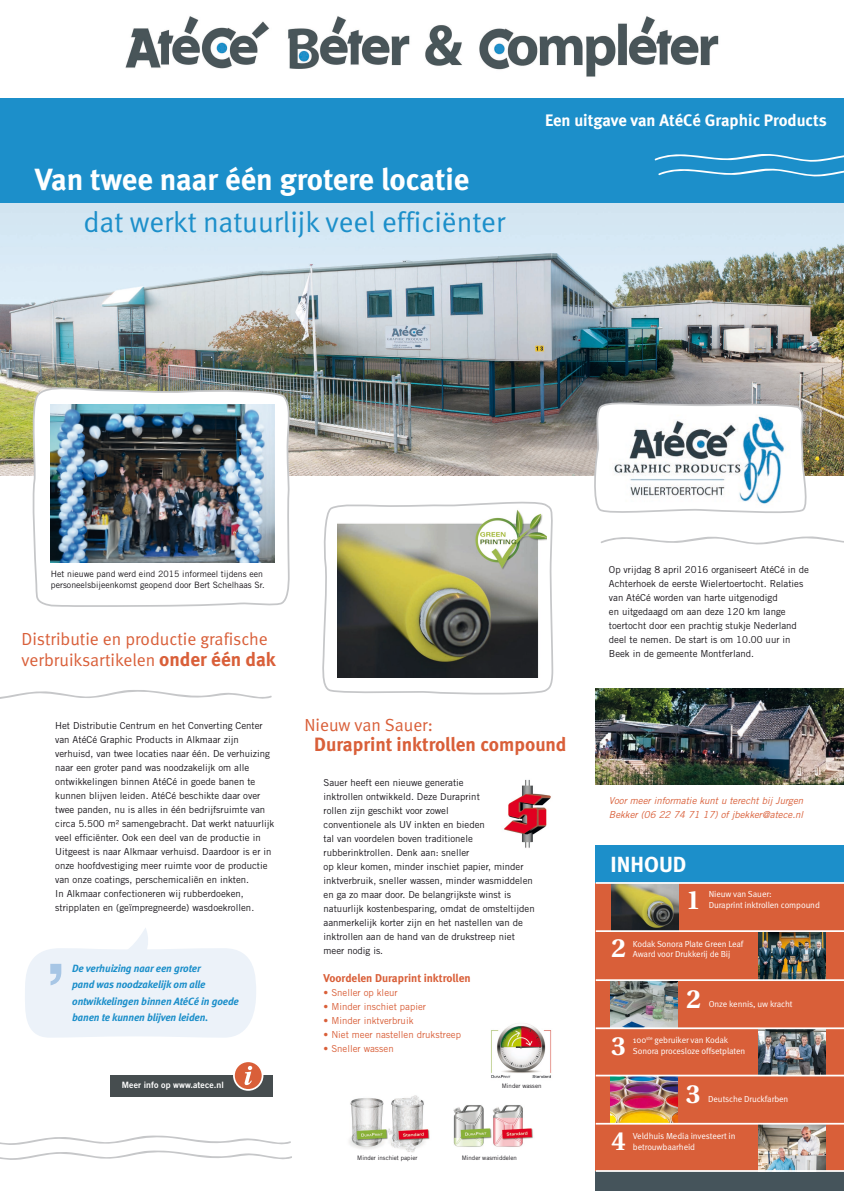
<style>
.page{position:relative;width:844px;height:1191px;background:#fff}
.page>*{position:absolute;margin:0;border:0;box-sizing:border-box;transform-origin:0 0}
.t1{font:700 78.75px "Helvetica LT";color:#a7c6e5}
.t2{font:700 30.62px "Meta";color:#fff}
.t3{font:28.88px "Meta Normal";color:#1c8fca}
.t4{font:700 26.25px "Utopia";color:#fff}
.t5{font:700 21.88px "Meta";color:#fff}
.t6{font:700 19.25px "Meta";color:#d95f39}
.t7{font:17.5px/21px "Meta Normal";color:#d95f39}
.t8{font:700 16.62px "Meta";color:#fff}
.t9{font:700 11.38px "Meta";color:#d95f39}
.t10{font:italic 700 10.5px/16.6px "Meta";letter-spacing:-.01em;color:#1c8fca}
.t11{font:9.62px/14px "Trade Gothic LT";color:#1a171c}
.t12{font:9.62px "Trade Gothic LT";color:#d95f39}
.t13{font:italic 9.62px/14px "Trade Gothic LT";color:#d95f39}
.t14{font:8.75px/10.5px "Meta Normal";letter-spacing:-.01em;color:#fff}
.t15{font:8.75px/10.5px "Trade Gothic LT";color:#1a171c}
.t16{font:8.75px "Trade Gothic LT Bold Two";letter-spacing:.005em;color:#fff}
.t17{font:6.12px "Trade Gothic LT";color:#1a171c}
.s1{font-family:"Meta";font-weight:700;font-size:19.25px}
</style>
<div class="page">
<img style="left:0;top:203px;width:843px;height:273px">
<svg style="left:30px;top:383px;width:261px;height:224px"></svg>
<svg style="left:600px;top:536px;width:243px;height:9px"></svg>
<svg style="left:0;top:690px;width:272px;height:9px"></svg>
<svg style="left:322px;top:501px;width:232px;height:194px"></svg>
<div style="left:595px;top:1165px;width:248px;height:26px;background:#45545b"></div>
<div style="left:0;top:99px;width:843px;height:104px;background:#1c8fca"></div>
<img style="left:337px;top:508px;width:209px;height:169px">
<svg style="left:25px;top:928px;width:231px;height:109px"></svg>
<svg style="left:654px;top:154px;width:189px;height:23px"></svg>
<svg style="left:0;top:1135px;width:292px;height:25px"></svg>
<img style="left:504px;top:779px;width:47px;height:69px">
<svg style="left:591px;top:401px;width:221px;height:112px"></svg>
<div style="left:595px;top:883px;width:248px;height:288px;background:#d95f39"></div>
<div style="left:595px;top:845px;width:248px;height:38px;background:#1c8fca"></div>
<img style="left:611px;top:884px;width:67px;height:46px">
<img style="left:610px;top:1076px;width:67px;height:46px">
<img style="left:610px;top:981px;width:67px;height:46px">
<img style="left:758px;top:1029px;width:67px;height:45px">
<img style="left:758px;top:932px;width:67px;height:47px">
<img style="left:758px;top:1124px;width:67px;height:46px">
<hr style="left:595px;top:1122px;width:248px;height:2px;background:#fff">
<img style="left:609px;top:408px;width:181px;height:99px">
<img style="left:595px;top:688px;width:248px;height:96px">
<hr style="left:595px;top:1074px;width:248px;height:2px;background:#fff">
<hr style="left:595px;top:1170px;width:248px;height:1px;background:#fff">
<img style="left:125px;top:16px;width:594px;height:61px">
<img style="left:51px;top:404px;width:223px;height:158px">
<img style="left:349px;top:1095px;width:81px;height:58px">
<img style="left:453px;top:1105px;width:80px;height:42px">
<img style="left:491px;top:1023px;width:61px;height:55px">
<hr style="left:595px;top:930px;width:248px;height:2px;background:#fff">
<hr style="left:595px;top:882px;width:248px;height:2px;background:#fff">
<hr style="left:595px;top:1027px;width:248px;height:2px;background:#fff">
<hr style="left:595px;top:979px;width:248px;height:2px;background:#fff">
<div style="left:110px;top:1075px;width:162px;height:21px;background:#464d4f"></div>
<div style="left:234px;top:1061px;width:28px;height:28px;background:#d95f39;border-radius:50%"></div>
<div style="left:233px;top:1060px;width:30px;height:30px;border:2px solid #fff;border-radius:50%"></div>
<svg style="left:244px;top:1065px;width:8px;height:20px"></svg>
<h2 class="t2" style="left:35px;top:162px;width:436px">Van twee naar één grotere locatie</h2>
<h3 class="t3" style="left:83px;top:206px;width:423px">dat werkt natuurlijk veel efficiënter</h3>
<h3 class="t8" style="left:545px;top:110px;width:283px">Een uitgave van AtéCé Graphic Products</h3>
<p class="t15" style="left:51px;top:569px;width:215px">Het nieuwe pand werd eind 2015 informeel tijdens een personeelsbijeenkomst geopend door Bert Schelhaas Sr.</p>
<h3 class="t7" style="left:22px;top:628px;width:256px">Distributie en productie grafische verbruiksartikelen <span class="s1">onder één dak</span></h3>
<p class="t11" style="left:608px;top:562px;width:201px">Op vrijdag 8 april 2016 organiseert AtéCé in de Achterhoek de eerste Wielertoertocht. Relaties van AtéCé worden van harte uitgenodigd<br>en uitgedaagd om aan deze 120 km lange toertocht door een prachtig stukje Nederland deel te nemen. De start is om 10.00 uur in Beek in de gemeente Montferland.</p>
<p class="t11" style="left:55px;top:718px;width:220px">Het Distributie Centrum en het Converting Center van AtéCé Graphic Products in Alkmaar zijn verhuisd, van twee locaties naar één. De verhuizing naar een groter pand was noodzakelijk om alle ontwikkelingen binnen AtéCé in goede banen te kunnen blijven leiden. AtéCé beschikte daar over twee panden, nu is alles in één bedrijfsruimte van circa 5.500 m² samengebracht. Dat werkt natuurlijk veel efficiënter. Ook een deel van de productie in Uitgeest is naar Alkmaar verhuisd. Daardoor is er in onze hoofdvestiging meer ruimte voor de productie van onze coatings, perschemicaliën en inkten.<br>In Alkmaar confectioneren wij rubberdoeken, stripplaten en (geïmpregneerde) wasdoekrollen.</p>
<h1 class="t1" style="left:45px;top:944px;width:23px">’</h1>
<p class="t10" style="left:72px;top:959px;width:168px">De verhuizing naar een groter<br>pand was noodzakelijk om alle ontwikkelingen binnen AtéCé in goede</p>
<p class="t10" style="left:72px;top:1009px;width:138px">banen te kunnen blijven leiden.</p>
<p class="t16" style="left:122px;top:1080px;width:103px">Meer info op www.atece.nl</p>
<h3 class="t7" style="left:304px;top:714px;width:130px">Nieuw van Sauer:</h3>
<h3 class="t6" style="left:314px;top:733px;width:254px">Duraprint inktrollen compound</h3>
<p class="t11" style="left:323px;top:775px;width:212px">Sauer heeft een nieuwe generatie<br>inktrollen ontwikkeld. Deze Duraprint<br>rollen zijn geschikt voor zowel<br>conventionele als UV inkten en bieden<br>tal van voordelen boven traditionele rubberinktrollen. Denk aan: sneller<br>op kleur komen, minder inschiet papier, minder inktverbruik, sneller wassen, minder wasmiddelen en ga zo maar door. De belangrijkste winst is natuurlijk kostenbesparing, omdat de omsteltijden aanmerkelijk korter zijn en het nastellen van de inktrollen aan de hand van de drukstreep niet meer nodig is.</p>
<p class="t9" style="left:323px;top:970px;width:148px">Voordelen Duraprint inktrollen</p>
<p class="t12" style="left:323px;top:986px;width:76px">• Sneller op kleur</p>
<p class="t12" style="left:323px;top:1000px;width:104px">• Minder inschiet papier</p>
<p class="t12" style="left:323px;top:1014px;width:91px">• Minder inktverbruik</p>
<p class="t12" style="left:323px;top:1028px;width:139px">• Niet meer nastellen drukstreep</p>
<p class="t12" style="left:323px;top:1042px;width:72px">• Sneller wassen</p>
<p class="t17" style="left:501px;top:1082px;width:41px">Minder wassen</p>
<p class="t17" style="left:357px;top:1153px;width:62px">Minder inschiet papier</p>
<p class="t17" style="left:461px;top:1153px;width:57px">Minder wasmiddelen</p>
<p class="t13" style="left:608px;top:793px;width:196px">Voor meer informatie kunt u terecht bij Jurgen<br>Bekker (06 22 74 71 17) of jbekker@atece.nl</p>
<h3 class="t5" style="left:610px;top:851px;width:77px">INHOUD</h3>
<h3 class="t4" style="left:686px;top:885px;width:16px">1</h3>
<p class="t14" style="left:708px;top:889px;width:113px">Nieuw van Sauer:<br>Duraprint inktrollen compound</p>
<h3 class="t4" style="left:611px;top:933px;width:16px">2</h3>
<p class="t14" style="left:632px;top:938px;width:112px">Kodak Sonora Plate Green Leaf<br>Award voor Drukkerij de Bij</p>
<h3 class="t4" style="left:686px;top:983px;width:16px">2</h3>
<p class="t14" style="left:708px;top:998px;width:85px">Onze kennis, uw kracht</p>
<h3 class="t4" style="left:611px;top:1030px;width:16px">3</h3>
<p class="t14" style="left:632px;top:1034px;width:114px">100<sup>ste</sup> gebruiker van Kodak<br>Sonora procesloze offsetplaten</p>
<h3 class="t4" style="left:685px;top:1079px;width:16px">3</h3>
<p class="t14" style="left:708px;top:1093px;width:82px">Deutsche Druckfarben</p>
<h3 class="t4" style="left:611px;top:1126px;width:16px">4</h3>
<p class="t14" style="left:632px;top:1130px;width:104px">Veldhuis Media investeert in betrouwbaarheid</p>
</div>
